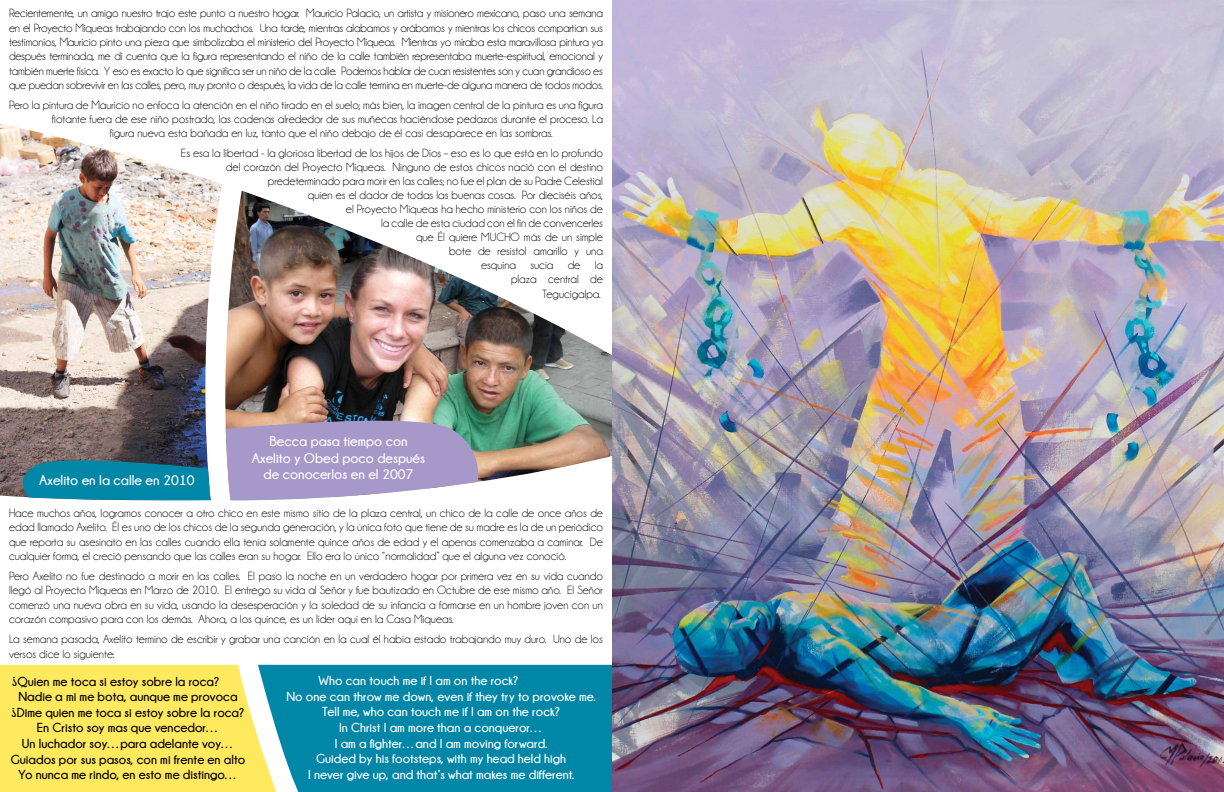
<style>
.page{position:relative;width:1224px;height:792px;background:#fff}
.page>*{position:absolute;margin:0;border:0;box-sizing:border-box;transform-origin:0 0}
.t1{font:700 14px/16.8px "Champagne&Limousines";color:#fff;text-align:center}
.t2{font:700 13px "Champagne&Limousines";color:#fff}
.t3{font:700 13px "Champagne&Limousines";color:#000}
.t4{font:12px/14.4px "Champagne&Limousines";color:#000;text-align:justify}
</style>
<div class="page">
<div style="left:0;top:665px;width:258px;height:127px;background:#ffe95e"></div>
<div style="left:258px;top:665px;width:354px;height:127px;background:#0087a8"></div>
<img style="left:612px;top:0;width:612px;height:792px">
<img style="left:0;top:123px;width:222px;height:374px">
<img style="left:225px;top:191px;width:387px;height:290px">
<svg style="left:12px;top:453px;width:199px;height:48px;background:#227e96"></svg>
<svg style="left:226px;top:410px;width:258px;height:91px;background:#a79ebe"></svg>
<p class="t4" style="left:9px;top:6px;width:596px">Recientemente, un amigo nuestro trajo este punto a nuestro hogar. Mauricio Palacio, un artista y misionero mexicano, paso una semana en el Proyecto Miqueas trabajando con los muchachos. Una tarde, mientras alabamos y orábamos y mientras los chicos compartían sus testimonios, Mauricio pinto una pieza que simbolizaba el ministerio del Proyecto Miqueas. Mientras yo miraba esta maravillosa pintura ya después terminada, me di cuenta que la figura representando el niño de la calle también representaba muerte-espiritual, emocional y también muerte física. Y eso es exacto lo que significa ser un niño de la calle. Podemos hablar de cuan resistentes son y cuan grandioso es que puedan sobrevivir en las calles, pero, muy pronto o después, la vida de la calle termina en muerte-de alguna manera de todos modos.</p>
<p class="t4" style="left:9px;top:98px;width:596px">Pero la pintura de Mauricio no enfoca la atención en el niño tirado en el suelo; más bien, la imagen central de la pintura es una figura</p>
<p class="t4" style="left:52px;top:112px;width:553px">flotante fuera de ese niño postrado, las cadenas alrededor de sus muñecas haciéndose pedazos durante el proceso. La</p>
<p class="t4" style="left:110px;top:126px;width:444px">figura nueva esta bañada en luz, tanto que el niño debajo de él casi desaparece en las sombras.</p>
<p class="t4" style="left:181px;top:146px;width:424px;line-height:14px;text-align:right">Es esa la libertad - la gloriosa libertad de los hijos de Dios – eso es lo que está en lo profundo del corazón del Proyecto Miqueas. Ninguno de estos chicos nació con el destino predeterminado para morir en las calles; no fue el plan de su Padre Celestial<br>quien es el dador de todas las buenas cosas. Por dieciséis años,<br>el Proyecto Miqueas ha hecho ministerio con los niños de<br>la calle de esta ciudad con el fin de convencerles<br>que Él quiere MUCHO más de un simple<br>bote de resistol amarillo y una<br>esquina sucia de la<br>plaza central de<br>Tegucigalpa.</p>
<p class="t1" style="left:39px;top:471px;width:157px">Axelito en la calle en 2010</p>
<p class="t1" style="left:252px;top:432px;width:175px">Becca pasa tiempo con<br>Axelito y Obed poco después de conocerlos en el 2007</p>
<p class="t4" style="left:9px;top:506px;width:596px">Hace muchos años, logramos conocer a otro chico en este mismo sitio de la plaza central, un chico de la calle de once años de edad llamado Axelito. Él es uno de los chicos de la segunda generación, y la única foto que tiene de su madre es la de un periódico que reporta su asesinato en las calles cuando ella tenía solamente quince años de edad y el apenas comenzaba a caminar. De cualquier forma, el creció pensando que las calles eran su hogar. Ello era lo único “normalidad” que el alguna vez conoció.</p>
<p class="t4" style="left:9px;top:569px;width:596px">Pero Axelito no fue destinado a morir en las calles. El paso la noche en un verdadero hogar por primera vez en su vida cuando llegó al Proyecto Miqueas en Marzo de 2010. El entrego su vida al Señor y fue bautizado en Octubre de ese mismo año. El Señor comenzó una nueva obra en su vida, usando la desesperación y la soledad de su infancia a formarse en un hombre joven con un corazón compasivo para con los demás. Ahora, a los quince, es un líder aquí en la Casa Miqueas.</p>
<p class="t4" style="left:9px;top:632px;width:595px">La semana pasada, Axelito termino de escribir y grabar una canción en la cual él había estado trabajando muy duro. Uno de los versos dice lo siguiente:</p>
<p class="t2" style="left:319px;top:674px;width:201px">Who can touch me if I am on the rock?</p>
<p class="t2" style="left:286px;top:689px;width:311px">No one can throw me down, even if they try to provoke me.</p>
<p class="t2" style="left:322px;top:705px;width:240px">Tell me, who can touch me if I am on the rock?</p>
<p class="t2" style="left:339px;top:720px;width:206px">In Christ I am more than a conqueror…</p>
<p class="t2" style="left:335px;top:736px;width:214px">I am a fighter…and I am moving forward.</p>
<p class="t2" style="left:316px;top:752px;width:251px">Guided by his footsteps, with my head held high</p>
<p class="t2" style="left:308px;top:767px;width:268px">I never give up, and that’s what makes me different.</p>
<p class="t3" style="left:12px;top:674px;width:209px">¿Quien me toca si estoy sobre la roca?</p>
<p class="t3" style="left:18px;top:689px;width:221px">Nadie a mi me bota, aunque me provoca</p>
<p class="t3" style="left:12px;top:705px;width:234px">¿Dime quien me toca si estoy sobre la roca?</p>
<p class="t3" style="left:37px;top:721px;width:184px">En Cristo soy mas que vencedor…</p>
<p class="t3" style="left:22px;top:736px;width:214px">Un luchador soy…para adelante voy…</p>
<p class="t3" style="left:11px;top:752px;width:236px">Guiados por sus pasos, con mi frente en alto</p>
<p class="t3" style="left:18px;top:767px;width:221px">Yo nunca me rindo, en esto me distingo…</p>
</div>
